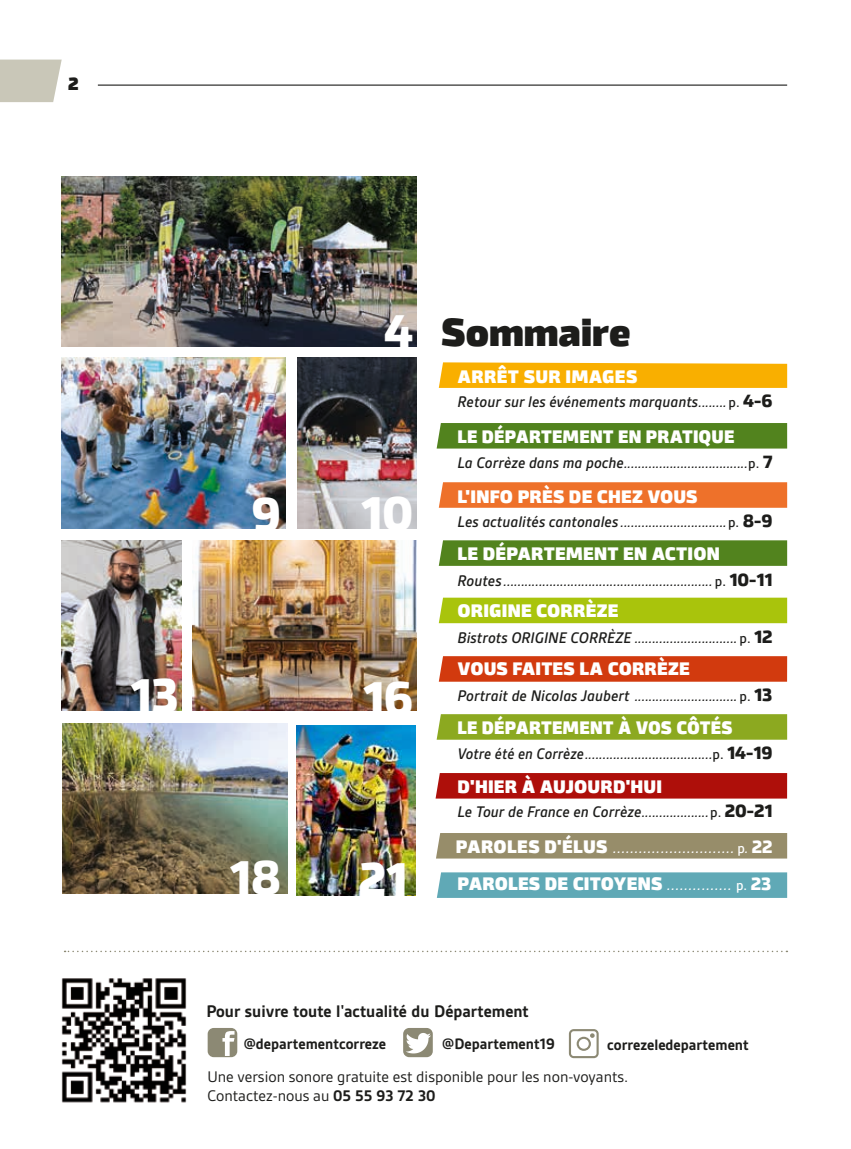
<style>
.page{position:relative;width:851px;height:1149px;background:#fff}
.page>*{position:absolute;margin:0;border:0;box-sizing:border-box;transform-origin:0 0}
.t1{font:800 48px "Byker";color:#fff}
.t2{font:900 39px "Byker";color:#1d1d1b}
.t3{font:900 18px "Byker";letter-spacing:.005em;color:#fff}
.t4{font:italic 18px "Gesta";color:#fff}
.t5{font:700 18px "Gesta";color:#1d1d1b}
.t6{font:900 18px "Byker";color:#1d1d1b}
.t7{font:italic 500 16.5px "Gesta";color:#1d1d1b}
.t8{font:16.5px/19.8px "Gesta";color:#1d1d1b}
.t9{font:700 16.2px "Gesta";color:#1d1d1b}
.t10{font:italic 500 15px "Gesta";color:#1d1d1b}
.t11{font:900 12.45px "Roboto";color:#fff}
.s1{font-size:15px}
.s2{font-style:normal;font-size:15px}
.s3{font-family:"Byker";font-weight:800;font-style:normal;font-size:18px}
.s4{font-size:16.5px}
.s5{font-style:normal}
.s6{font-family:"Byker";font-weight:900;font-style:normal}
.s7{font-weight:500;font-style:normal;font-size:15px}
.s8{font-weight:500;font-size:15px}
.s9{font-family:"Byker";font-weight:800;font-style:normal}
.s10{font-family:"Gesta";font-weight:400;font-style:italic}
.s11{font-family:"Gesta";font-weight:500;font-size:15px}
.s12{font-weight:800}
.s13{font-weight:700}
</style>
<div class="page">
<img style="left:297px;top:358px;width:119px;height:170px">
<hr style="left:98px;top:84px;width:689px;height:2px;background:#1d1d1b">
<img style="left:61px;top:978px;width:126px;height:125px">
<svg style="left:208px;top:1028px;width:29px;height:28px"></svg>
<svg style="left:403px;top:1028px;width:29px;height:28px"></svg>
<svg style="left:568px;top:1029px;width:30px;height:28px"></svg>
<img style="left:62px;top:358px;width:224px;height:170px">
<img style="left:193px;top:540px;width:223px;height:170px">
<img style="left:296px;top:772px;width:120px;height:94px">
<img style="left:296px;top:866px;width:120px;height:29px">
<img style="left:296px;top:725px;width:120px;height:47px">
<div style="left:365px;top:887px;width:51px;height:8px;background:#1d1d1b;opacity:.75"></div>
<img style="left:62px;top:176px;width:354px;height:171px">
<div style="left:439px;top:482px;width:348px;height:25px;background:#ee712a"></div>
<svg style="left:438px;top:362px;width:349px;height:26px;background:#f9b30d"></svg>
<div style="left:439px;top:540px;width:348px;height:25px;background:#52831e"></div>
<div style="left:436px;top:833px;width:351px;height:25px;background:#978d6a"></div>
<div style="left:436px;top:423px;width:351px;height:25px;background:#52831e"></div>
<div style="left:439px;top:656px;width:348px;height:25px;background:#d23a0e"></div>
<div style="left:435px;top:773px;width:352px;height:25px;background:#ae0f0a"></div>
<div style="left:437px;top:872px;width:350px;height:25px;background:#60a9b6"></div>
<div style="left:438px;top:597px;width:349px;height:26px;background:#a9c40c"></div>
<div style="left:436px;top:714px;width:351px;height:25px;background:#8ca920"></div>
<svg style="left:0;top:60px;width:62px;height:42px;background:#cccbbd"></svg>
<svg style="left:65px;top:950px;width:722px;height:1px"></svg>
<img style="left:62px;top:540px;width:119px;height:170px">
<img style="left:62px;top:723px;width:226px;height:170px">
<p class="t6" style="left:68px;top:68px;width:12px">2</p>
<h1 class="t1" style="left:130px;top:654px;width:50px">13</h1>
<h1 class="t1" style="left:384px;top:290px;width:31px">4</h1>
<h1 class="t1" style="left:251px;top:473px;width:31px">9</h1>
<h1 class="t1" style="left:361px;top:472px;width:54px">10</h1>
<p class="t11" style="left:299px;top:676px;width:118px">Mardi 25 juillet 2023</p>
<h1 class="t1" style="left:362px;top:657px;width:52px">16</h1>
<h1 class="t1" style="left:229px;top:835px;width:53px">18</h1>
<h1 class="t1" style="left:358px;top:838px;width:50px">21</h1>
<h2 class="t2" style="left:441px;top:298px;width:191px">Sommaire</h2>
<p class="t3" style="left:457px;top:361px;width:181px">ARRÊT SUR IMAGES</p>
<p class="t7" style="left:457px;top:392px;width:316px">Retour sur les événements marquants<span class="s1">........</span><span class="s2">p.</span> <span class="s3">4-6</span></p>
<p class="t3" style="left:457px;top:420px;width:278px">LE DÉPARTEMENT EN PRATIQUE</p>
<p class="t10" style="left:457px;top:454px;width:316px"><span class="s4">La Corrèze dans ma poche</span>...................................<span class="s5">p.</span> <span class="s3">7</span></p>
<p class="t3" style="left:457px;top:480px;width:241px">L'INFO PRÈS DE CHEZ VOUS</p>
<p class="t10" style="left:457px;top:513px;width:316px"><span class="s4">Les actualités cantonales</span>..............................<span class="s5">p.</span> <span class="s3">8-9</span></p>
<p class="t3" style="left:457px;top:538px;width:264px">LE DÉPARTEMENT EN ACTION</p>
<p class="t10" style="left:457px;top:572px;width:316px"><span class="s4">Routes</span>........................................................... <span class="s5">p.</span> <span class="s3">10-11</span></p>
<p class="t3" style="left:457px;top:595px;width:162px">ORIGINE CORRÈZE</p>
<p class="t10" style="left:457px;top:629px;width:316px"><span class="s4">Bistrots ORIGINE CORRÈZE</span> ............................. <span class="s5">p.</span> <span class="s3">12</span></p>
<p class="t3" style="left:457px;top:653px;width:234px">VOUS FAITES LA CORRÈZE</p>
<p class="t10" style="left:457px;top:687px;width:316px"><span class="s4">Portrait de Nicolas Jaubert</span> ............................. <span class="s5">p.</span> <span class="s3">13</span></p>
<p class="t3" style="left:457px;top:711px;width:276px">LE DÉPARTEMENT À VOS CÔTÉS</p>
<p class="t10" style="left:457px;top:745px;width:316px"><span class="s4">Votre été en Corrèze</span>....................................<span class="s5">p.</span> <span class="s3">14-19</span></p>
<p class="t3" style="left:457px;top:771px;width:206px">D'HIER À AUJOURD'HUI</p>
<p class="t7" style="left:457px;top:802px;width:316px">Le Tour de France en Corrèze<span class="s1">...................</span><span class="s2">p.</span> <span class="s3">20-21</span></p>
<p class="t4" style="left:456px;top:836px;width:318px"><span class="s6">PAROLES D'ÉLUS</span> ............................ <span class="s7">p</span><span class="s8">.</span> <span class="s9">22</span></p>
<p class="t3" style="left:457px;top:867px;width:315px">PAROLES DE CITOYENS <span class="s10">...............</span> <span class="s11">p.</span> <span class="s12">23</span></p>
<p class="t5" style="left:206px;top:1000px;width:324px">Pour suivre toute l'actualité du Département</p>
<p class="t9" style="left:244px;top:1034px;width:144px">@departementcorreze</p>
<p class="t9" style="left:442px;top:1034px;width:114px">@Departement19</p>
<p class="t9" style="left:607px;top:1035px;width:143px">correzeledepartement</p>
<p class="t8" style="left:207px;top:1065px;width:422px">Une version sonore gratuite est disponible pour les non-voyants.<br>Contactez-nous au <span class="s13">05 55 93 72 30</span></p>
</div>
